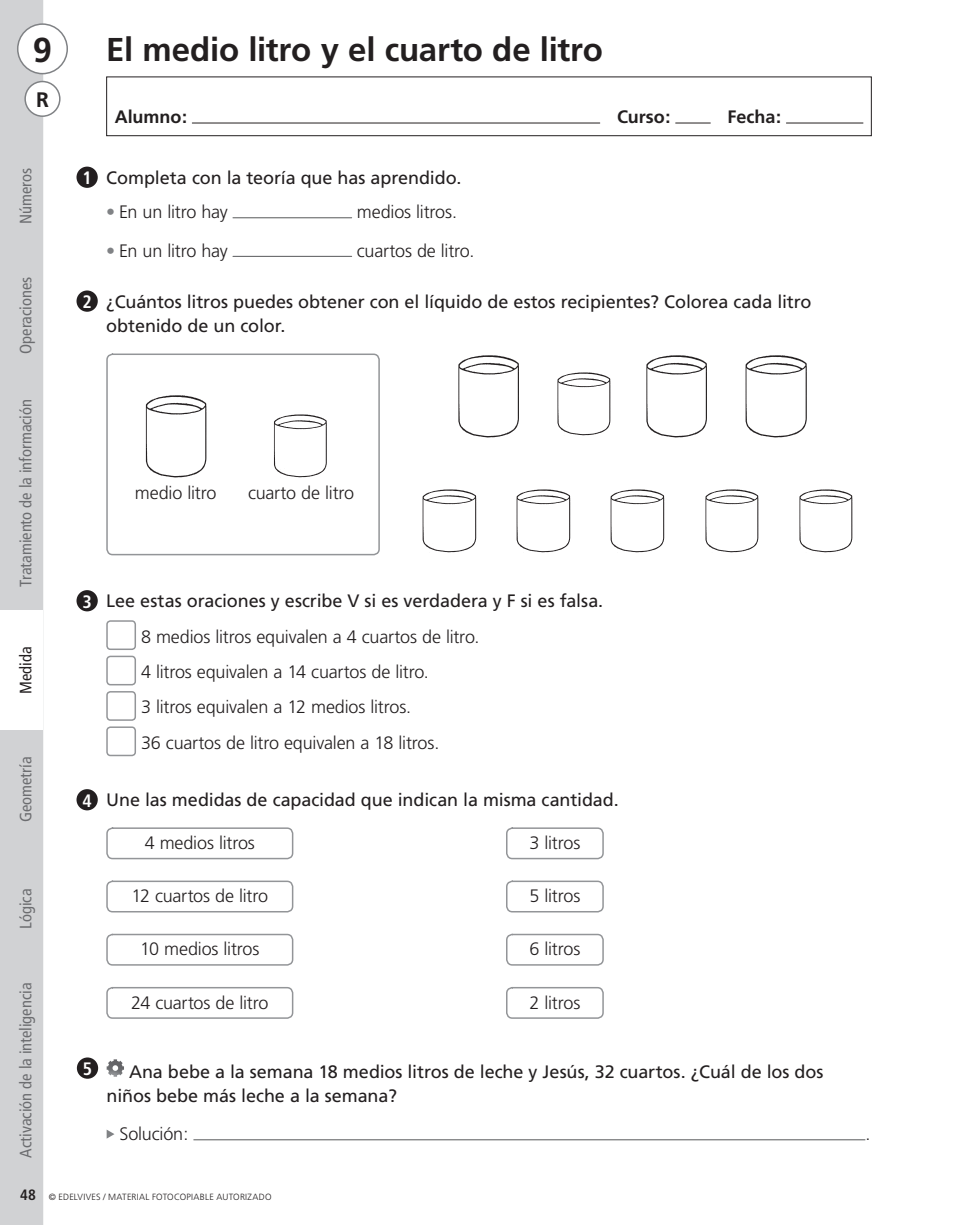
<style>
.page{position:relative;width:978px;height:1225px;background:#fff}
.page>*{position:absolute;margin:0;border:0;box-sizing:border-box;transform-origin:0 0}
.t1{font:700 34.5px "Frutiger";color:#231f20}
.t2{font:700 33px "Frutiger";letter-spacing:-.005em;color:#231f20}
.t3{font:700 21px "Frutiger";color:#231f20}
.t4{font:18px/24.8px "Frutiger";letter-spacing:-.005em;color:#231f20}
.t5{font:300 18px/35.4px "Frutiger";letter-spacing:-.01em;color:#231f20}
.t6{font:700 18px "Frutiger";letter-spacing:-.005em;color:#231f20}
.t7{font:700 condensed 18px "Frutiger";color:#fff}
.t8{font:condensed 16.5px "Frutiger";color:#6c6d70}
.t9{font:condensed 16.5px "Frutiger";color:#231f20}
.t10{font:300 9px "Frutiger";letter-spacing:.03em;color:#231f20}
.s1{font-weight:700;color:#808285}
.s2{font-weight:700;font-stretch:condensed;color:#fff}
.s3{font-weight:700;font-stretch:condensed;font-size:15px}
</style>
<div class="page">
<hr style="left:42px;top:0;width:1px;height:1224px;background:#d1d2d4">
<div style="left:0;top:0;width:42px;height:1224px;background:#d1d2d4"></div>
<div style="left:18px;top:24px;width:49px;height:50px;background:#fff;border-radius:50%"></div>
<div style="left:17px;top:23px;width:51px;height:51px;border:2px solid #808285;border-radius:50%"></div>
<div style="left:25px;top:82px;width:35px;height:34px;background:#fff;border-radius:50%"></div>
<div style="left:24px;top:81px;width:37px;height:36px;border:2px solid #808285;border-radius:50%"></div>
<div style="left:106px;top:76px;width:766px;height:60px;border:1px solid #231f20"></div>
<hr style="left:192px;top:123px;width:408px;height:1px;background:#231f20">
<hr style="left:676px;top:123px;width:34px;height:1px;background:#231f20">
<hr style="left:786px;top:123px;width:77px;height:1px;background:#231f20">
<div style="left:0;top:611px;width:42px;height:119px;background:#fff"></div>
<div style="left:106px;top:353px;width:274px;height:202px;border:2px solid #939598;border-radius:6px"></div>
<hr style="left:233px;top:217px;width:119px;height:1px;background:#57585a">
<hr style="left:233px;top:256px;width:119px;height:1px;background:#57585a">
<div style="left:76px;top:167px;width:22px;height:21px;background:#231f20;border-radius:50%"></div>
<div style="left:77px;top:290px;width:21px;height:22px;background:#231f20;border-radius:50%"></div>
<img style="left:458px;top:355px;width:61px;height:83px">
<img style="left:646px;top:355px;width:61px;height:83px">
<img style="left:745px;top:355px;width:62px;height:83px">
<img style="left:557px;top:372px;width:54px;height:64px">
<img style="left:422px;top:489px;width:55px;height:64px">
<img style="left:799px;top:489px;width:54px;height:64px">
<img style="left:705px;top:489px;width:54px;height:64px">
<img style="left:516px;top:489px;width:55px;height:64px">
<img style="left:610px;top:489px;width:55px;height:64px">
<div style="left:77px;top:789px;width:21px;height:21px;background:#231f20;border-radius:50%"></div>
<div style="left:106px;top:827px;width:187px;height:32px;border:2px solid #939598;border-radius:6px"></div>
<div style="left:106px;top:880px;width:187px;height:32px;border:2px solid #939598;border-radius:6px"></div>
<div style="left:106px;top:933px;width:187px;height:32px;border:2px solid #939598;border-radius:6px"></div>
<div style="left:106px;top:987px;width:187px;height:31px;border:2px solid #939598;border-radius:6px"></div>
<div style="left:506px;top:827px;width:98px;height:32px;border:2px solid #939598;border-radius:6px"></div>
<div style="left:506px;top:880px;width:98px;height:32px;border:2px solid #939598;border-radius:6px"></div>
<div style="left:506px;top:933px;width:98px;height:32px;border:2px solid #939598;border-radius:6px"></div>
<div style="left:506px;top:987px;width:98px;height:31px;border:2px solid #939598;border-radius:6px"></div>
<img style="left:107px;top:1059px;width:17px;height:17px">
<svg style="left:107px;top:1130px;width:7px;height:8px"></svg>
<hr style="left:193px;top:1139px;width:672px;height:1px;background:#57585a">
<div style="left:77px;top:1057px;width:21px;height:21px;background:#231f20;border-radius:50%"></div>
<div style="left:106px;top:620px;width:30px;height:30px;border:2px solid #939598;border-radius:4px"></div>
<div style="left:106px;top:655px;width:30px;height:30px;border:2px solid #939598;border-radius:4px"></div>
<div style="left:106px;top:691px;width:30px;height:30px;border:2px solid #939598;border-radius:4px"></div>
<div style="left:106px;top:726px;width:30px;height:30px;border:2px solid #939598;border-radius:4px"></div>
<div style="left:76px;top:590px;width:22px;height:21px;background:#231f20;border-radius:50%"></div>
<img style="left:145px;top:395px;width:62px;height:83px">
<img style="left:273px;top:414px;width:54px;height:64px">
<h1 class="t1" style="left:33px;top:30px;width:21px">9</h1>
<h2 class="t2" style="left:106px;top:30px;width:498px">El medio litro y el cuarto de litro</h2>
<p class="t3" style="left:36px;top:87px;width:14px">R</p>
<p class="t8" style="left:16px;top:224px;width:58px;rotate:-90deg">Números</p>
<p class="t8" style="left:16px;top:354px;width:79px;rotate:-90deg">Operaciones</p>
<p class="t8" style="left:16px;top:586px;width:189px;rotate:-90deg">Tratamiento de la información</p>
<p class="t9" style="left:16px;top:694px;width:49px;rotate:-90deg">Medida</p>
<p class="t6" style="left:115px;top:106px;width:74px">Alumno:</p>
<p class="t6" style="left:617px;top:106px;width:55px">Curso:</p>
<p class="t6" style="left:727px;top:106px;width:55px">Fecha:</p>
<p class="t7" style="left:82px;top:167px;width:11px">1</p>
<p class="t7" style="left:82px;top:291px;width:11px">2</p>
<p class="t4" style="left:106px;top:165px;width:357px">Completa con la teoría que has aprendido.</p>
<p class="t5" style="left:106px;top:194px;width:123px"><span class="s1">•</span> En un litro hay</p>
<p class="t5" style="left:357px;top:194px;width:102px">medios litros.</p>
<p class="t5" style="left:106px;top:233px;width:123px"><span class="s1">•</span> En un litro hay</p>
<p class="t5" style="left:357px;top:233px;width:119px">cuartos de litro.</p>
<p class="t4" style="left:106px;top:289px;width:707px">¿Cuántos litros puedes obtener con el líquido de estos recipientes? Colorea cada litro obtenido de un color.</p>
<p class="t5" style="left:135px;top:475px;width:83px">medio litro</p>
<p class="t5" style="left:248px;top:475px;width:108px">cuarto de litro</p>
<p class="t7" style="left:82px;top:590px;width:11px">3</p>
<p class="t4" style="left:106px;top:588px;width:498px">Lee estas oraciones y escribe V si es verdadera y F si es falsa.</p>
<p class="t5" style="left:141px;top:619px;width:340px">8 medios litros equivalen a 4 cuartos de litro.<br>4 litros equivalen a 14 cuartos de litro.<br>3 litros equivalen a 12 medios litros.<br>36 cuartos de litro equivalen a 18 litros.</p>
<p class="t8" style="left:16px;top:822px;width:67px;rotate:-90deg">Geometría</p>
<p class="t4" style="left:82px;top:787px;width:538px"><span class="s2">4</span> Une las medidas de capacidad que indican la misma cantidad.</p>
<p class="t5" style="left:145px;top:825px;width:112px">4 medios litros</p>
<p class="t5" style="left:131px;top:878px;width:138px">12 cuartos de litro</p>
<p class="t5" style="left:140px;top:931px;width:121px">10 medios litros</p>
<p class="t5" style="left:131px;top:985px;width:139px">24 cuartos de litro</p>
<p class="t5" style="left:529px;top:825px;width:52px">3 litros</p>
<p class="t5" style="left:529px;top:878px;width:52px">5 litros</p>
<p class="t5" style="left:529px;top:931px;width:52px">6 litros</p>
<p class="t5" style="left:529px;top:985px;width:52px">2 litros</p>
<p class="t8" style="left:16px;top:929px;width:42px;rotate:-90deg">Lógica</p>
<p class="t8" style="left:16px;top:1157px;width:176px;rotate:-90deg">Activación de la inteligencia</p>
<p class="t10" style="left:20px;top:1191px;width:253px"><span class="s3">48</span> © EDELVIVES / MATERIAL FOTOCOPIABLE AUTORIZADO</p>
<p class="t7" style="left:83px;top:1058px;width:11px">5</p>
<p class="t4" style="left:107px;top:1059px;width:718px;text-indent:22px">Ana bebe a la semana 18 medios litros de leche y Jesús, 32 cuartos. ¿Cuál de los dos niños bebe más leche a la semana?</p>
<p class="t5" style="left:119px;top:1116px;width:71px">Solución:</p>
<p class="t5" style="left:865px;top:1116px;width:7px">.</p>
</div>
